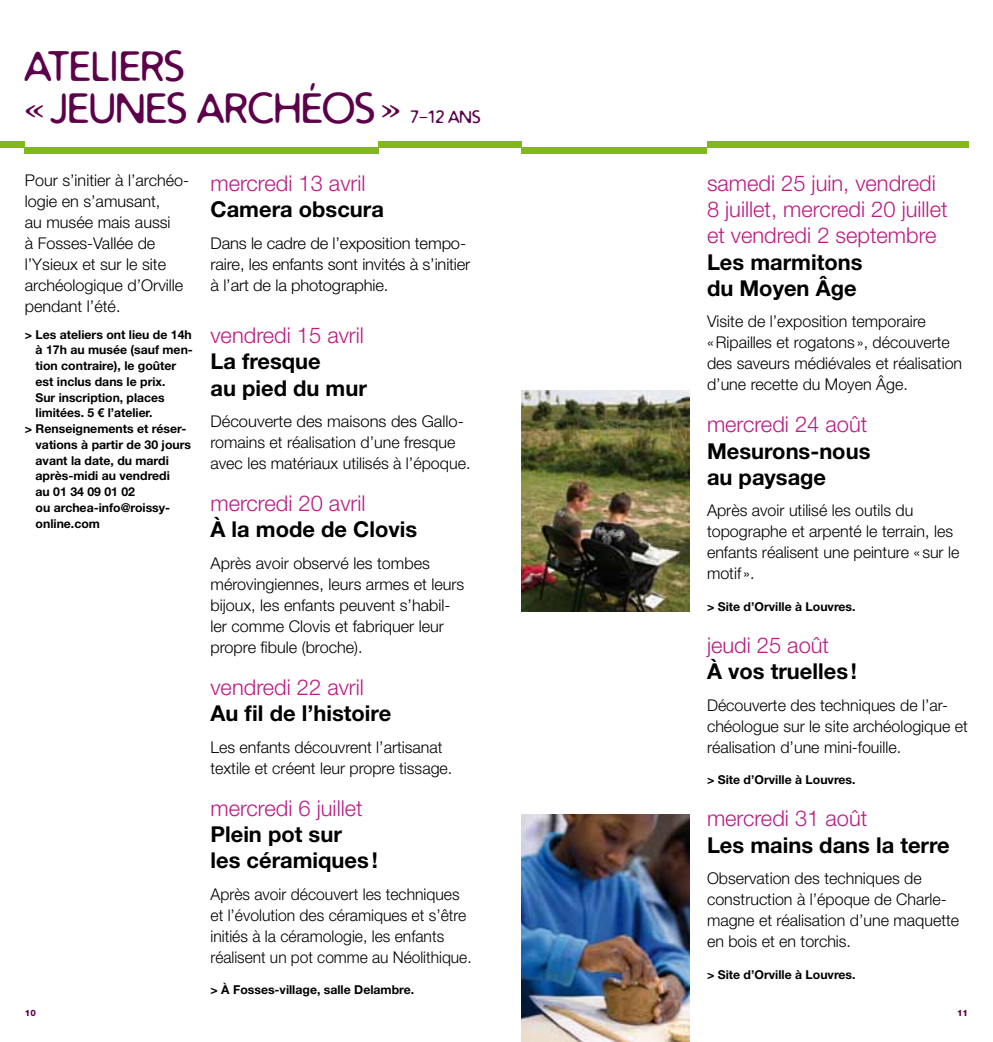
<style>
.page{position:relative;width:993px;height:1042px;background:#fff}
.page>*{position:absolute;margin:0;border:0;box-sizing:border-box;transform-origin:0 0}
.t1{font:42px/42px "Distro";letter-spacing:.01em;color:#5d004a}
.t2{font:300 21.88px/26.2px "Helvetica Neue LT";color:#bb1c82}
.t3{font:700 21.88px/26.2px "Helvetica Neue LT";color:#000}
.t4{font:17.5px "Distro";color:#5d004a}
.t5{font:300 16.1px/21px "Helvetica Neue LT";color:#000}
.t6{font:700 12.25px "Helvetica Neue LT";color:#000}
.t7{font:800 8.75px "Helvetica Neue LT";color:#5d004a}
</style>
<div class="page">
<div style="left:521px;top:147px;width:185px;height:7px;background:#83b81a"></div>
<div style="left:423px;top:141px;width:98px;height:6px;background:#83b81a"></div>
<div style="left:706px;top:141px;width:261px;height:6px;background:#83b81a"></div>
<div style="left:25px;top:147px;width:353px;height:7px;background:#83b81a"></div>
<div style="left:0;top:141px;width:25px;height:6px;background:#83b81a"></div>
<div style="left:378px;top:141px;width:45px;height:6px;background:#83b81a"></div>
<img style="left:521px;top:390px;width:168px;height:221px">
<img style="left:521px;top:814px;width:168px;height:228px">
<h1 class="t1" style="left:25px;top:44px;width:377px">ATELIERS<br>« JEUNES ARCHÉOS »</h1>
<p class="t4" style="left:410px;top:106px;width:72px">7-12 ANS</p>
<p class="t5" style="left:25px;top:170px;width:166px">Pour s’initier à l’archéo&shy;logie en s’amusant,<br>au musée mais aussi<br>à Fosses-Vallée de l’Ysieux et sur le site archéologique d’Orville pendant l’été.</p>
<p class="t6" style="left:25px;top:327px;width:168px">&gt; Les ateliers ont lieu de 14h</p>
<p class="t6" style="left:36px;top:342px;width:159px">à 17h au musée (sauf men-</p>
<p class="t6" style="left:36px;top:358px;width:142px">tion contraire), le goûter</p>
<p class="t6" style="left:36px;top:374px;width:131px">est inclus dans le prix.</p>
<p class="t6" style="left:36px;top:390px;width:130px">Sur inscription, places</p>
<p class="t6" style="left:36px;top:405px;width:118px">limitées. 5 € l’atelier.</p>
<p class="t6" style="left:25px;top:421px;width:163px">&gt; Renseignements et réser-</p>
<p class="t6" style="left:36px;top:437px;width:157px">vations à partir de 30 jours</p>
<p class="t6" style="left:36px;top:453px;width:135px">avant la date, du mardi</p>
<p class="t6" style="left:36px;top:468px;width:136px">après-midi au vendredi</p>
<p class="t6" style="left:36px;top:484px;width:101px">au 01 34 09 01 02</p>
<p class="t6" style="left:36px;top:500px;width:136px">ou archea-info@roissy-</p>
<p class="t6" style="left:36px;top:516px;width:66px">online.com</p>
<h2 class="t2" style="left:210px;top:169px;width:156px">mercredi 13 avril</h2>
<h2 class="t3" style="left:210px;top:196px;width:175px">Camera obscura</h2>
<p class="t5" style="left:210px;top:232px;width:261px">Dans le cadre de l’exposition tempo&shy;raire, les enfants sont invités à s’initier à l’art de la photographie.</p>
<h2 class="t2" style="left:210px;top:322px;width:155px">vendredi 15 avril</h2>
<h2 class="t3" style="left:210px;top:348px;width:158px">La fresque<br>au pied du mur</h2>
<p class="t5" style="left:210px;top:410px;width:261px">Découverte des maisons des Gallo&shy;romains et réalisation d’une fresque avec les matériaux utilisés à l’époque.</p>
<h2 class="t2" style="left:210px;top:490px;width:156px">mercredi 20 avril</h2>
<h2 class="t3" style="left:210px;top:516px;width:208px">À la mode de Clovis</h2>
<p class="t5" style="left:210px;top:552px;width:255px">Après avoir observé les tombes mérovingiennes, leurs armes et leurs bijoux, les enfants peuvent s’habil&shy;ler comme Clovis et fabriquer leur propre fibule (broche).</p>
<h2 class="t2" style="left:210px;top:673px;width:155px">vendredi 22 avril</h2>
<h2 class="t3" style="left:210px;top:700px;width:182px">Au fil de l’histoire</h2>
<p class="t5" style="left:210px;top:736px;width:243px">Les enfants découvrent l’artisanat textile et créent leur propre tissage.</p>
<h2 class="t2" style="left:210px;top:794px;width:153px">mercredi 6 juillet</h2>
<h2 class="t3" style="left:210px;top:820px;width:169px">Plein pot sur<br>les céramiques!</h2>
<p class="t5" style="left:210px;top:883px;width:262px">Après avoir découvert les techniques et l’évolution des céramiques et s’être initiés à la céramologie, les enfants réalisent un pot comme au Néolithique.</p>
<p class="t6" style="left:210px;top:982px;width:205px">&gt; À Fosses-village, salle Delambre.</p>
<h2 class="t2" style="left:706px;top:169px;width:242px">samedi 25 juin, vendredi<br>8 juillet, mercredi 20 juillet et vendredi 2 septembre</h2>
<h2 class="t3" style="left:706px;top:248px;width:157px">Les marmitons du Moyen Âge</h2>
<p class="t5" style="left:706px;top:311px;width:256px">Visite de l’exposition temporaire «Ripailles et rogatons », découverte des saveurs médiévales et réalisation d’une recette du Moyen Âge.</p>
<h2 class="t2" style="left:706px;top:411px;width:162px">mercredi 24 août</h2>
<h2 class="t3" style="left:706px;top:437px;width:165px">Mesurons-nous au paysage</h2>
<p class="t5" style="left:706px;top:500px;width:254px">Après avoir utilisé les outils du topographe et arpenté le terrain, les enfants réalisent une peinture « sur le motif ».</p>
<p class="t6" style="left:706px;top:599px;width:150px">&gt; Site d’Orville à Louvres.</p>
<h2 class="t2" style="left:706px;top:631px;width:123px">jeudi 25 août</h2>
<h2 class="t3" style="left:706px;top:658px;width:151px">À vos truelles!</h2>
<p class="t5" style="left:706px;top:694px;width:262px">Découverte des techniques de l’ar&shy;chéologue sur le site archéologique et réalisation d’une mini-fouille.</p>
<p class="t6" style="left:706px;top:772px;width:150px">&gt; Site d’Orville à Louvres.</p>
<h2 class="t2" style="left:706px;top:805px;width:162px">mercredi 31 août</h2>
<h2 class="t3" style="left:706px;top:831px;width:244px">Les mains dans la terre</h2>
<p class="t5" style="left:706px;top:867px;width:254px">Observation des techniques de construction à l’époque de Charle&shy;magne et réalisation d’une maquette en bois et en torchis.</p>
<p class="t6" style="left:706px;top:966px;width:150px">&gt; Site d’Orville à Louvres.</p>
<p class="t7" style="left:25px;top:1008px;width:13px">10</p>
<p class="t7" style="left:956px;top:1008px;width:13px">11</p>
</div>
